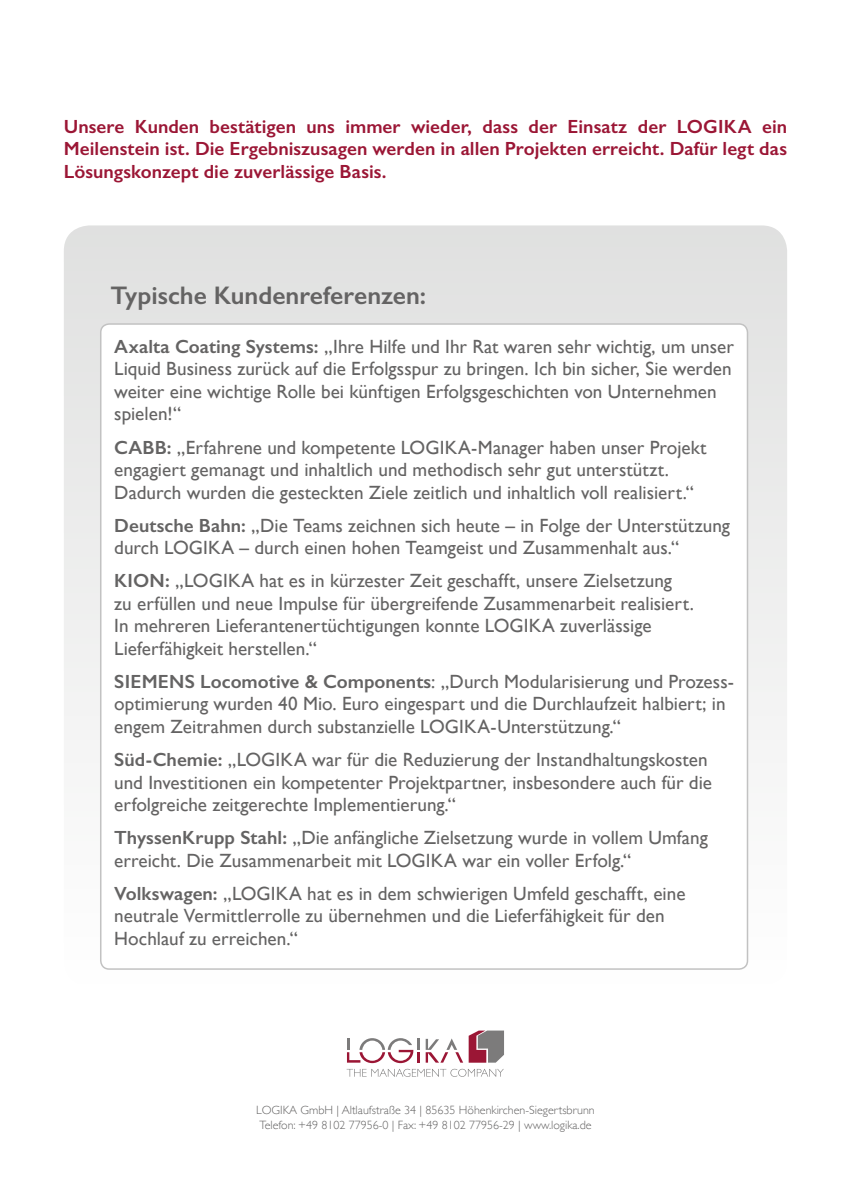
<style>
.page{position:relative;width:851px;height:1191px;background:#fff}
.page>*{position:absolute;margin:0;border:0;box-sizing:border-box;transform-origin:0 0}
.t1{font:600 25.5px "Gill Sans";color:#646363}
.t2{font:19.2px/22.5px "Gill Sans";color:#646363}
.t3{font:600 19.2px/22.5px "Gill Sans";color:#9b1635;text-align:justify}
.t4{font:300 12px/15px "Gill Sans";color:#646363}
.s1{font-weight:600}
</style>
<div class="page">
<svg style="left:346px;top:1030px;width:158px;height:46px"></svg>
<div style="left:64px;top:225px;width:723px;height:761px;background:linear-gradient(to bottom,#dfe0df,#fcfcfc);border-radius:26px"></div>
<div style="left:101px;top:324px;width:646px;height:645px;background:#fff;border-radius:9px"></div>
<p class="t3" style="left:64px;top:115px;width:724px">Unsere Kunden bestätigen uns immer wieder, dass der Einsatz der LOGIKA ein Meilenstein ist. Die Ergebniszusagen werden in allen Projekten erreicht. Dafür legt das Lösungskonzept die zuverlässige Basis.</p>
<h1 class="t1" style="left:111px;top:279px;width:317px">Typische Kundenreferenzen:</h1>
<p class="t2" style="left:114px;top:335px;width:621px"><span class="s1">Axalta Coating Systems:</span> „Ihre Hilfe und Ihr Rat waren sehr wichtig, um unser Liquid Business zurück auf die Erfolgsspur zu bringen. Ich bin sicher, Sie werden weiter eine wichtige Rolle bei künftigen Erfolgsgeschichten von Unternehmen spielen!“</p>
<p class="t2" style="left:114px;top:435px;width:593px"><span class="s1">CABB:</span> „Erfahrene und kompetente LOGIKA-Manager haben unser Projekt engagiert gemanagt und inhaltlich und methodisch sehr gut unterstützt.<br>Dadurch wurden die gesteckten Ziele zeitlich und inhaltlich voll realisiert.“</p>
<p class="t2" style="left:114px;top:514px;width:617px"><span class="s1">Deutsche Bahn:</span> „Die Teams zeichnen sich heute – in Folge der Unterstützung durch LOGIKA – durch einen hohen Teamgeist und Zusammenhalt aus.“</p>
<p class="t2" style="left:114px;top:569px;width:581px"><span class="s1">KION:</span> „LOGIKA hat es in kürzester Zeit geschafft, unsere Zielsetzung zu erfüllen und neue Impulse für übergreifende Zusammenarbeit realisiert.<br>In mehreren Lieferantenertüchtigungen konnte LOGIKA zuverlässige Lieferfähigkeit herstellen.“</p>
<p class="t2" style="left:114px;top:670px;width:619px"><span class="s1">SIEMENS Locomotive &amp; Components</span>: „Durch Modularisierung und Prozess&shy;optimierung wurden 40 Mio. Euro eingespart und die Durchlaufzeit halbiert; in engem Zeitrahmen durch substanzielle LOGIKA-Unterstützung.“</p>
<p class="t2" style="left:114px;top:748px;width:599px"><span class="s1">Süd-Chemie:</span> „LOGIKA war für die Reduzierung der Instandhaltungskosten und Investitionen ein kompetenter Projektpartner, insbesondere auch für die erfolgreiche zeitgerechte Implementierung.“</p>
<p class="t2" style="left:114px;top:826px;width:595px"><span class="s1">ThyssenKrupp Stahl:</span> „Die anfängliche Zielsetzung wurde in vollem Umfang erreicht. Die Zusammenarbeit mit LOGIKA war ein voller Erfolg.“</p>
<p class="t2" style="left:114px;top:882px;width:572px"><span class="s1">Volkswagen:</span> „LOGIKA hat es in dem schwierigen Umfeld geschafft, eine neutrale Vermittlerrolle zu übernehmen und die Lieferfähigkeit für den<br>Hochlauf zu erreichen.“</p>
<p class="t4" style="left:256px;top:1102px;width:340px">LOGIKA GmbH | Altlaufstraße 34 | 85635 Höhenkirchen-Siegertsbrunn<br>Telefon: +49 8102 77956-0 | Fax: +49 8102 77956-29 | www.logika.de</p>
</div>
